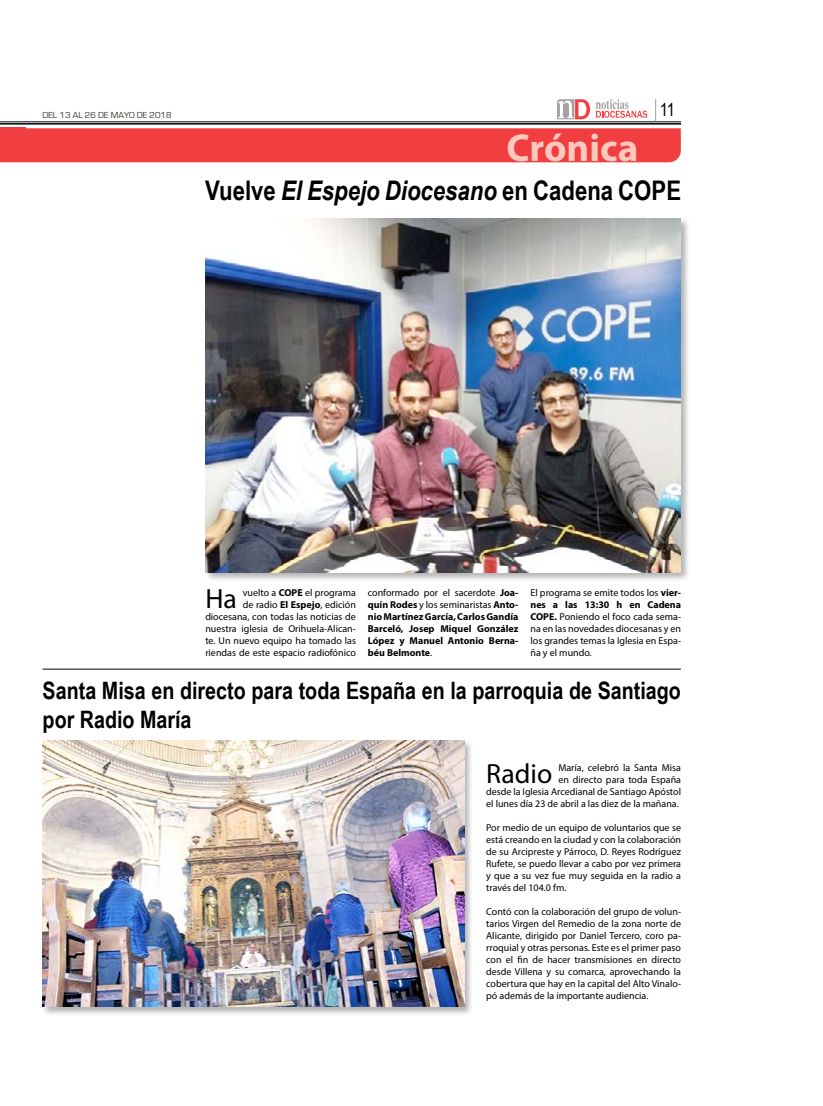
<style>
.page{position:relative;width:823px;height:1106px;background:#fff}
.page>*{position:absolute;margin:0;border:0;box-sizing:border-box;transform-origin:0 0}
.t1{font:700 39px "Myriad Pro";color:#fecabe}
.t2{font:27.8px "Myriad Pro";color:#000}
.t3{font:700 27px "Arial Narrow";color:#000}
.t4{font:700 24px/28.8px "Arial Narrow";color:#000}
.t5{font:18px "Arial Narrow";color:#000}
.t6{font:10px/12px "Myriad Pro";color:#000;text-align:justify}
.t7{font:700 10px/12px "Myriad Pro";color:#000;text-align:justify}
.t8{font:9px "Eurostile";color:#39342f}
.s1{font-style:italic}
.s2{font-weight:700}
.s3{font-weight:400}
</style>
<div class="page">
<hr style="left:0;top:122px;width:680px;height:1px;background:#000">
<hr style="left:0;top:123px;width:680px;height:2px;background:#000">
<svg style="left:557px;top:99px;width:32px;height:20px"></svg>
<svg style="left:596px;top:99px;width:51px;height:19px"></svg>
<div style="left:0;top:128px;width:680px;height:34px;background:#f13e41"></div>
<div style="left:204px;top:217px;width:486px;height:365px;background:#000;opacity:.3"></div>
<img style="left:205px;top:219px;width:475px;height:354px">
<div style="left:41px;top:739px;width:432px;height:277px;background:#000;opacity:.3"></div>
<img style="left:43px;top:740px;width:421px;height:266px">
<hr style="left:43px;top:669px;width:637px;height:1px;background:#000">
<p class="t8" style="left:43px;top:110px;width:130px">DEL 13 AL 26 DE MAYO DE 2018</p>
<h3 class="t5" style="left:659px;top:97px;width:17px">11</h3>
<h1 class="t1" style="left:506px;top:122px;width:133px">Crónica</h1>
<h3 class="t3" style="left:205px;top:170px;width:477px">Vuelve <span class="s1">El Espejo Diocesano</span> en Cadena COPE</h3>
<p class="t6" style="left:205px;top:586px;width:152px;text-align:right">vuelto a <span class="s2">COPE</span> el programa<br>de radio <span class="s2">El Espejo</span>, edición diocesana, con todas las noticias de nuestra iglesia de Orihuela-Alican&shy;te. Un nuevo equipo ha tomado las riendas de este espacio radiofónico</p>
<h2 class="t2" style="left:205px;top:581px;width:33px">Ha</h2>
<p class="t7" style="left:367px;top:586px;width:152px"><span class="s3">conformado por el sacerdote</span> Joa&shy;quín Rodes <span class="s3">y los seminaristas</span> Anto&shy;nio Martínez García, Carlos Gandía Barceló, Josep Miquel González López y Manuel Antonio Berna&shy;béu Belmonte<span class="s3">.</span></p>
<p class="t6" style="left:530px;top:586px;width:152px">El programa se emite todos los <span class="s2">vier&shy;nes a las 13:30 h en Cadena COPE.</span> Poniendo el foco cada sema&shy;na en las novedades diocesanas y en los grandes temas la Iglesia en Espa&shy;ña y el mundo.</p>
<h3 class="t4" style="left:43px;top:675px;width:639px">Santa Misa en directo para toda España en la parroquia de Santiago por Radio María</h3>
<h2 class="t2" style="left:486px;top:756px;width:68px">Radio</h2>
<p class="t6" style="left:486px;top:761px;width:196px;text-align:right">María, celebró la Santa Misa<br>en directo para toda España<br>desde la Iglesia Arcedianal de Santiago Apóstol el lunes día 23 de abril a las diez de la mañana.</p>
<p class="t6" style="left:486px;top:821px;width:196px">Por medio de un equipo de voluntarios que se está creando en la ciudad y con la colaboración de su Arcipreste y Párroco, D. Reyes Rodríguez Rufete, se puedo llevar a cabo por vez primera y que a su vez fue muy seguida en la radio a través del 104.0 fm.</p>
<p class="t6" style="left:486px;top:905px;width:196px">Contó con la colaboración del grupo de volun&shy;tarios Virgen del Remedio de la zona norte de Alicante, dirigido por Daniel Tercero, coro pa&shy;rroquial y otras personas. Este es el primer paso con el fin de hacer transmisiones en directo desde Villena y su comarca, aprovechando la cobertura que hay en la capital del Alto Vinalo&shy;pó además de la importante audiencia.</p>
</div>
